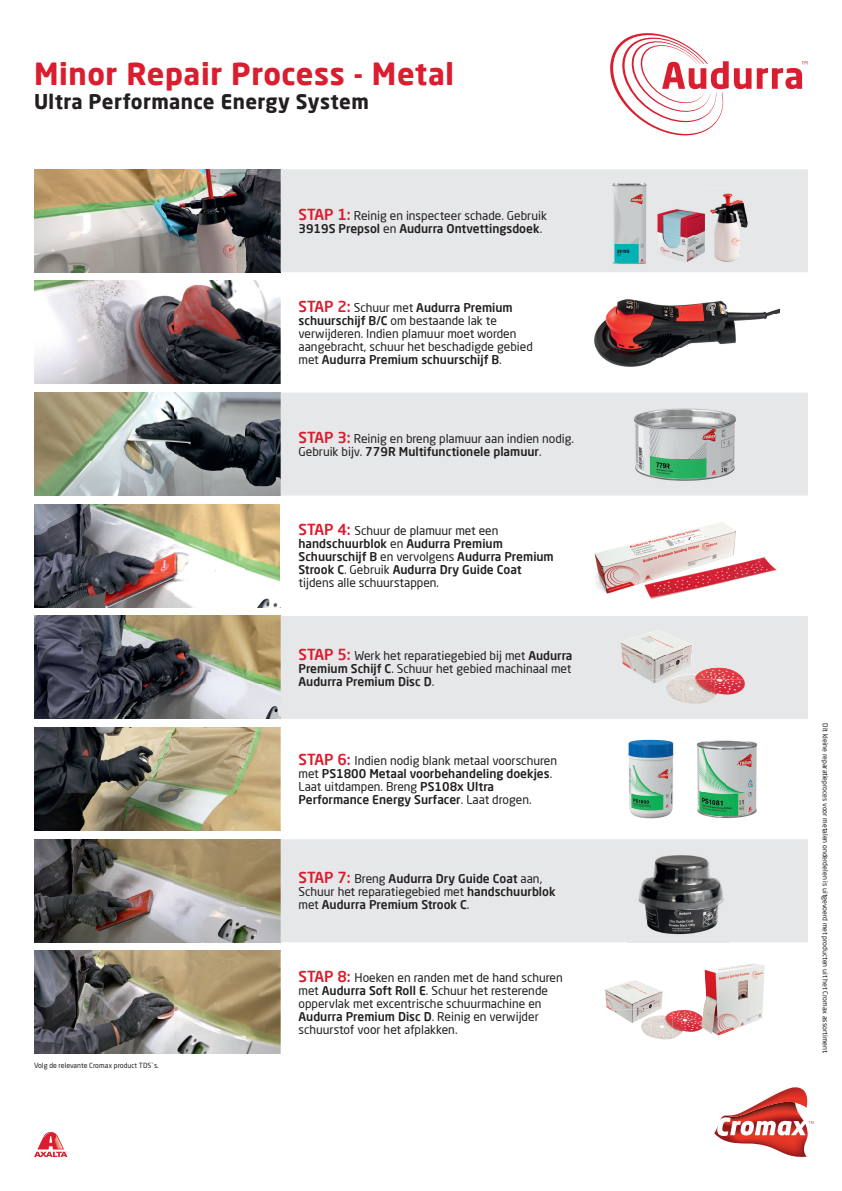
<style>
.page{position:relative;width:842px;height:1191px;background:#fff}
.page>*{position:absolute;margin:0;border:0;box-sizing:border-box;transform-origin:0 0}
.t1{font:700 30px "Neo Sans Pro";letter-spacing:.02em;color:#da1d2f}
.t2{font:700 20px "Neo Sans Pro";letter-spacing:.02em;color:#231f20}
.t3{font:12px/13px "Neo Sans Pro";color:#231f20}
.t4{font:500 12px/13px "Neo Sans Pro";color:#231f20}
.t5{font:7px "Neo Sans Pro";color:#231f20}
.s1{font-weight:500;font-size:15px;color:#da1d2f}
.s2{font-weight:500}
.s3{font-size:15px;color:#da1d2f}
.s4{font-weight:400}
</style>
<div class="page">
<img style="left:34px;top:169px;width:247px;height:103px">
<img style="left:34px;top:281px;width:247px;height:103px">
<img style="left:34px;top:392px;width:247px;height:103px">
<img style="left:34px;top:504px;width:246px;height:103px">
<img style="left:34px;top:616px;width:247px;height:103px">
<img style="left:34px;top:727px;width:247px;height:103px">
<img style="left:34px;top:839px;width:247px;height:103px">
<img style="left:34px;top:951px;width:247px;height:102px">
<div style="left:281px;top:169px;width:527px;height:103px;background:#e6e7e9"></div>
<div style="left:281px;top:393px;width:527px;height:102px;background:#e6e7e9"></div>
<div style="left:281px;top:616px;width:527px;height:103px;background:#e6e7e9"></div>
<div style="left:281px;top:839px;width:527px;height:103px;background:#e6e7e9"></div>
<img style="left:594px;top:299px;width:185px;height:68px">
<img style="left:594px;top:522px;width:183px;height:77px">
<img style="left:621px;top:632px;width:31px;height:47px">
<img style="left:652px;top:630px;width:31px;height:49px">
<img style="left:683px;top:641px;width:9px;height:14px">
<img style="left:683px;top:655px;width:32px;height:49px">
<img style="left:715px;top:667px;width:30px;height:30px">
<svg style="left:647px;top:679px;width:5px;height:3px"></svg>
<img style="left:666px;top:679px;width:17px;height:23px">
<img style="left:627px;top:846px;width:103px;height:96px">
<img style="left:706px;top:187px;width:46px;height:27px">
<img style="left:711px;top:214px;width:41px;height:27px">
<img style="left:711px;top:241px;width:41px;height:27px">
<img style="left:651px;top:203px;width:60px;height:65px">
<img style="left:608px;top:182px;width:43px;height:83px">
<img style="left:605px;top:980px;width:58px;height:29px">
<img style="left:610px;top:1009px;width:29px;height:14px">
<img style="left:639px;top:1009px;width:62px;height:30px">
<img style="left:701px;top:963px;width:64px;height:72px">
<img style="left:628px;top:739px;width:46px;height:79px">
<img style="left:697px;top:740px;width:60px;height:78px">
<img style="left:633px;top:401px;width:103px;height:87px">
<svg style="left:757px;top:61px;width:50px;height:28px"></svg>
<svg style="left:610px;top:33px;width:141px;height:103px"></svg>
<svg style="left:34px;top:1132px;width:33px;height:25px"></svg>
<svg style="left:714px;top:1087px;width:99px;height:70px"></svg>
<h1 class="t1" style="left:34px;top:55px;width:422px">Minor Repair Process - Metal</h1>
<h2 class="t2" style="left:34px;top:89px;width:336px">Ultra Performance Energy System</h2>
<p class="t3" style="left:298px;top:209px;width:250px"><span class="s1">STAP 1:</span> Reinig en inspecteer schade. Gebruik<br><span class="s2">3919S Prepsol</span> en <span class="s2">Audurra Ontvettingsdoek</span>.</p>
<p class="t3" style="left:298px;top:301px;width:236px"><span class="s1">STAP 2:</span> Schuur met <span class="s2">Audurra Premium schuurschijf B/C</span> om bestaande lak te verwijderen. Indien plamuur moet worden aangebracht, schuur het beschadigde gebied met <span class="s2">Audurra Premium schuurschijf B</span>.</p>
<p class="t3" style="left:298px;top:432px;width:277px"><span class="s1">STAP 3:</span> Reinig en breng plamuur aan indien nodig.<br>Gebruik bijv. <span class="s2">779R Multifunctionele plamuur</span>.</p>
<p class="t4" style="left:298px;top:524px;width:257px"><span class="s3">STAP 4:</span> <span class="s4">Schuur de plamuur met een </span>handschuurblok <span class="s4">en</span> Audurra Premium Schuurschijf B <span class="s4">en vervolgens</span> Audurra Premium Strook C<span class="s4">. Gebruik</span> Audurra Dry Guide Coat <span class="s4">tijdens alle schuurstappen.</span></p>
<p class="t3" style="left:298px;top:649px;width:275px;text-align:justify"><span class="s1">STAP 5:</span> Werk het reparatiegebied bij met <span class="s2">Audurra Premium Schijf C</span>. Schuur het gebied machinaal met <span class="s2">Audurra Premium Disc D</span>.</p>
<p class="t4" style="left:298px;top:754px;width:260px"><span class="s3">STAP 6:</span> <span class="s4">Indien nodig blank metaal voorschuren met</span> PS1800 Metaal voorbehandeling doekjes<span class="s4">.<br>Laat uitdampen. Breng</span> PS108x Ultra Performance Energy Surfacer<span class="s4">. Laat drogen.</span></p>
<p class="t4" style="left:298px;top:872px;width:259px"><span class="s3">STAP 7:</span> <span class="s4">Breng</span> Audurra Dry Guide Coat <span class="s4">aan,<br>Schuur het reparatiegebied met</span> handschuurblok <span class="s4">met</span> Audurra Premium Strook C<span class="s4">.</span></p>
<p class="t5" style="left:34px;top:1061px;width:126px">Volg de relevante Cromax product TDS`s.</p>
<p class="t3" style="left:298px;top:971px;width:266px"><span class="s1">STAP 8:</span> Hoeken en randen met de hand schuren met <span class="s2">Audurra Soft Roll E</span>. Schuur het resterende oppervlak met excentrische schuurmachine en <span class="s2">Audurra Premium Disc D</span>. Reinig en verwijder schuurstof voor het afplakken.</p>
<p class="t5" style="left:830px;top:723px;width:332px;rotate:90deg">Dit kleine reparatieproces voor metalen onderdelen is uitgevoerd met producten uit het Cromax assortiment.</p>
</div>
